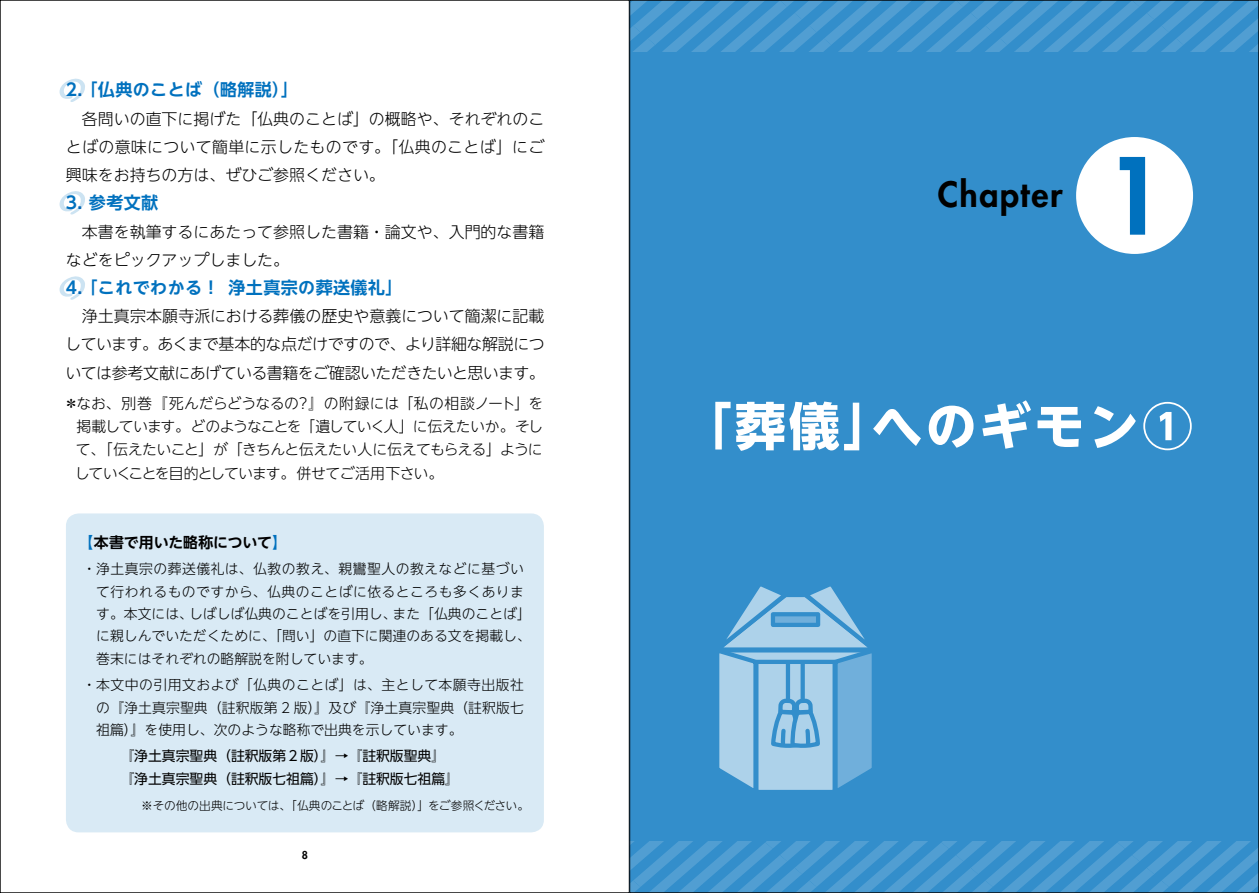
<style>
.page{position:relative;width:1259px;height:893px;background:#fff}
.page>*{position:absolute;margin:0;border:0;box-sizing:border-box;transform-origin:0 0}
.t1{font:800 103.05px "Futura Std";color:#0071be}
.t2{font:700 51px "UD Shin Go NT Pr 6 N";letter-spacing:.06em;color:#fff}
.t3{font:800 34.05px "Futura Std";letter-spacing:.04em;color:#000}
.t4{font:700 16.95px "UD Shin Go NT Pr 6 N De";letter-spacing:.025em;color:#0071be}
.t5{font:300 15.9px/28.2px "UD Shin Go NT Pr 6 N";color:#000;text-align:justify}
.t6{font:300 14.85px/23.4px "UD Shin Go NT Pr 6 N";letter-spacing:-.05em;color:#000;text-align:justify}
.t7{font:700 14.85px "UD Shin Go NT Pr 6 N De";letter-spacing:-.005em;color:#000}
.t8{font:300 13.8px/22.4px "UD Shin Go NT Pr 6 N";color:#000}
.t9{font:13.8px/22.4px "UD Shin Go NT Pr 6 N";color:#000}
.t10{font:300 11.7px "UD Shin Go NT Pr 6 N";letter-spacing:-.025em;color:#000}
.t11{font:800 10.65px "Futura Std";color:#000}
.s1{color:#0071be}
</style>
<div class="page">
<div style="left:66px;top:513px;width:478px;height:319px;background:#d9eaf5;border-radius:13px"></div>
<svg style="left:59px;top:78px;width:26px;height:24px"></svg>
<svg style="left:59px;top:191px;width:26px;height:24px"></svg>
<svg style="left:59px;top:276px;width:26px;height:24px"></svg>
<div style="left:630px;top:0;width:628px;height:893px;background:#338ecb"></div>
<svg style="left:719px;top:586px;width:153px;height:204px"></svg>
<div style="left:1076px;top:137px;width:117px;height:117px;background:#fff;border-radius:50%"></div>
<svg style="left:631px;top:2px;width:626px;height:49px"></svg>
<svg style="left:631px;top:842px;width:626px;height:49px"></svg>
<p class="t4" style="left:66px;top:76px;width:234px">2. 「仏典のことば（略解説）」</p>
<p class="t5" style="left:66px;top:104px;width:480px;text-indent:16px">各問いの直下に掲げた「仏典のことば」の概略や、それぞれのことばの意味について簡単に示したものです。「仏典のことば」にご興味をお持ちの方は、ぜひご参照ください。</p>
<p class="t4" style="left:66px;top:189px;width:94px">3. 参考文献</p>
<p class="t5" style="left:66px;top:217px;width:480px;text-indent:16px">本書を執筆するにあたって参照した書籍・論文や、入門的な書籍などをピックアップしました。</p>
<p class="t4" style="left:66px;top:274px;width:338px">4. 「これでわかる！浄土真宗の葬送儀礼」</p>
<p class="t5" style="left:65px;top:301px;width:481px;text-indent:16px">浄土真宗本願寺派における葬儀の歴史や意義について簡潔に記載しています。あくまで基本的な点だけですので、より詳細な解説については参考文献にあげている書籍をご確認いただきたいと思います。</p>
<h3 class="t3" style="left:938px;top:173px;width:126px">Chapter</h3>
<h1 class="t1" style="left:1104px;top:131px;width:61px">1</h1>
<p class="t6" style="left:75px;top:391px;width:470px;text-indent:-11px">＊なお、別巻『死んだらどうなるの？』の附録には「私の相談ノート」を掲載しています。どのようなことを「遺していく人」に伝えたいか。そして、「伝えたいこと」が「きちんと伝えたい人に伝えてもらえる」ようにしていくことを目的としています。併せてご活用下さい。</p>
<h2 class="t2" style="left:680px;top:384px;width:514px">「葬儀」へのギモン①</h2>
<p class="t7" style="left:78px;top:530px;width:210px"><span class="s1">【</span>本書で用いた略称について<span class="s1">】</span></p>
<p class="t8" style="left:96px;top:557px;width:436px;text-indent:-14px">・浄土真宗の葬送儀礼は、仏教の教え、親鸞聖人の教えなどに基づいて行われるものですから、仏典のことばに依るところも多くあります。本文には、しばしば仏典のことばを引用し、また「仏典のことば」に親しんでいただくために、「問い」の直下に関連のある文を掲載し、巻末にはそれぞれの略解説を附しています。</p>
<p class="t8" style="left:96px;top:673px;width:429px;text-align:justify;text-indent:-14px">・本文中の引用文および「仏典のことば」は、主として本願寺出版社の『浄土真宗聖典（註釈版第 2 版）』及び『浄土真宗聖典（註釈版七祖篇）』を使用し、次のような略称で出典を示しています。</p>
<p class="t9" style="left:120px;top:745px;width:340px">『浄土真宗聖典（註釈版第 2 版）』→『註釈版聖典』『浄土真宗聖典（註釈版七祖篇）』→『註釈版七祖篇』</p>
<p class="t10" style="left:141px;top:796px;width:389px">※その他の出典については、「仏典のことば（略解説）」をご参照ください。</p>
<p class="t11" style="left:302px;top:849px;width:8px">8</p>
</div>
